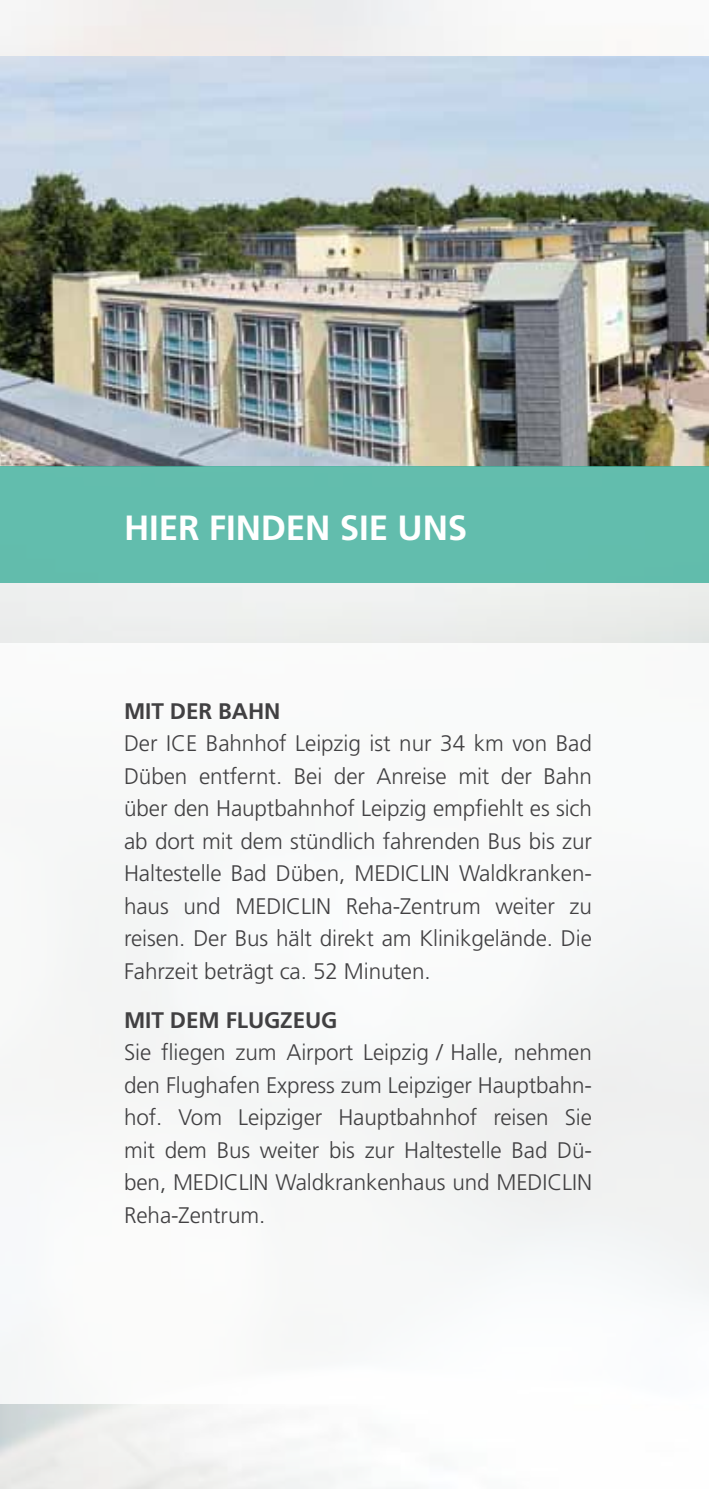
<style>
.page{position:relative;width:709px;height:1489px;background:#fff}
.page>*{position:absolute;margin:0;border:0;box-sizing:border-box;transform-origin:0 0}
.t1{font:700 35px "Frutiger LT Pro";color:#fff}
.t2{font:300 22.5px/32.5px "Frutiger LT Pro";letter-spacing:-.005em;color:#414042;text-align:justify}
.t3{font:700 22.5px "Frutiger LT Pro";letter-spacing:-.005em;color:#414042}
</style>
<div class="page">
<div style="left:0;top:643px;width:709px;height:760px;background:#f8f9f9"></div>
<img style="left:0;top:57px;width:709px;height:409px">
<div style="left:0;top:466px;width:709px;height:117px;background:#62bdad"></div>
<h1 class="t1" style="left:124px;top:507px;width:42px">HIER</h1>
<h1 class="t1" style="left:209px;top:507px;width:39px">FINDEN</h1>
<h1 class="t1" style="left:340px;top:507px;width:81px">SIE UNS</h1>
<p class="t3" style="left:124px;top:697px;width:61px">MIT DER</p>
<p class="t3" style="left:218px;top:697px;width:31px">BAHN</p>
<p class="t2" style="left:124px;top:727px;width:469px">Der ICE Bahnhof Leipzig ist nur 34 km von Bad Düben entfernt. Bei der Anreise mit der Bahn über den Hauptbahnhof Leipzig empfiehlt es sich ab dort mit dem stündlich fahrenden Bus bis zur Haltestelle Bad Düben, MediClin</p>
<p class="t2" style="left:459px;top:857px;width:134px">Waldkranken-</p>
<p class="t2" style="left:124px;top:890px;width:469px;text-indent:222px">Reha-Zentrum weiter zu reisen. Der Bus hält direkt am Klinikgelände. Die Fahrzeit beträgt ca. 52 Minuten.</p>
<p class="t3" style="left:124px;top:1006px;width:63px">MIT DEM</p>
<p class="t3" style="left:226px;top:1006px;width:113px">FLUGZEUG</p>
<p class="t2" style="left:124px;top:1036px;width:469px;text-align:left">Sie fliegen zum Airport Leipzig / Halle, nehmen den Flughafen Express zum Leipziger Hauptbahn&shy;hof. Vom Leipziger Hauptbahnhof reisen Sie mit dem Bus weiter bis zur Haltestelle Bad Dü&shy;ben, MediClin Waldkrankenhaus und MediClin Reha-Zentrum.</p>
<p class="t2" style="left:124px;top:890px;width:187px">haus und MediClin</p>
</div>
